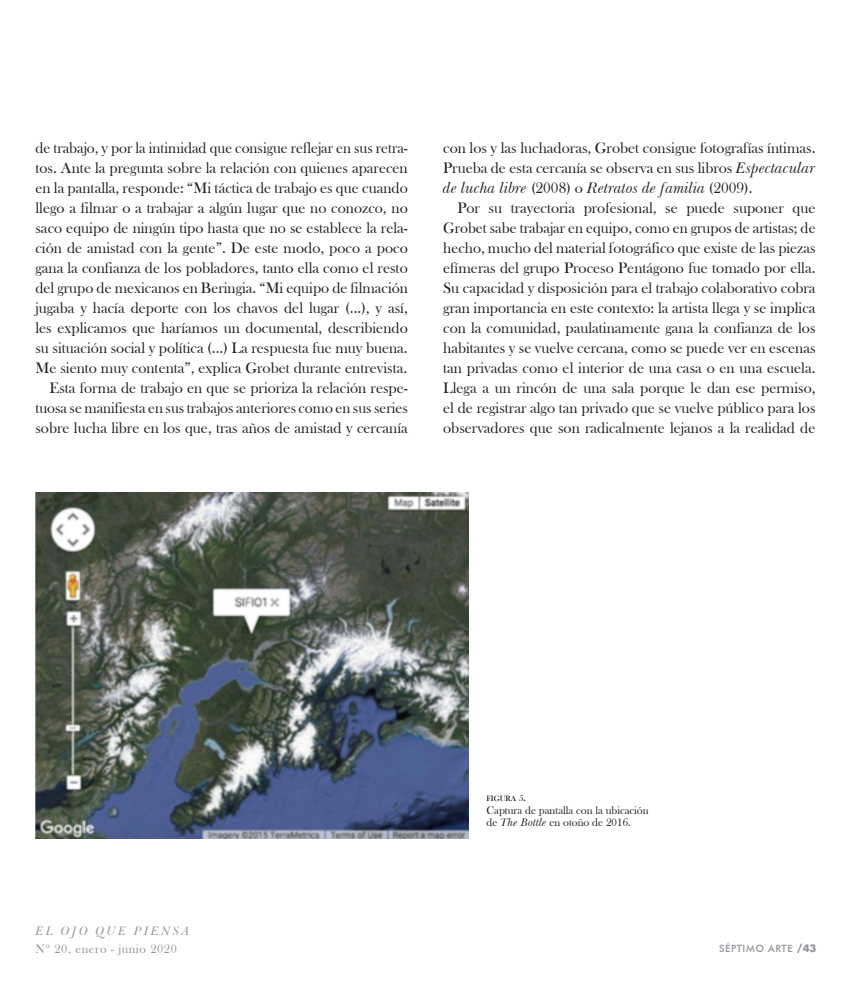
<style>
.page{position:relative;width:851px;height:993px;background:#fff}
.page>*{position:absolute;margin:0;border:0;box-sizing:border-box;transform-origin:0 0}
.Cuerpo{font:15.62px/20px "Bask Old Face";color:#231f20;text-align:justify}
.t1{font:12.5px "Bask Old Face";letter-spacing:.05em;color:#969199}
.t2{font:italic 12.5px "Baskerville BT";letter-spacing:.16em;color:#969199}
.pie_de_foto{font:11.25px "Bask Old Face";color:#231f20}
.t3{font:500 10px "Futura BT";letter-spacing:.06em;color:#969199}
.pie_de_foto-2{font:7.88px "Bask Old Face";color:#000}
.s1{font-family:"Baskerville BT";font-style:italic}
.s2{font-size:8.75px}
.s3{font-size:11.25px}
.s4{font-family:"Futura Std";font-weight:700}
</style>
<div class="page">
<img style="left:35px;top:493px;width:433px;height:345px">
<p class="Cuerpo" style="left:35px;top:138px;width:374px">de trabajo, y por la intimidad que consigue reflejar en sus retra&shy;tos. Ante la pregunta sobre la relación con quienes aparecen en la pantalla, responde: “Mi táctica de trabajo es que cuando llego a filmar o a trabajar a algún lugar que no conozco, no saco equipo de ningún tipo hasta que no se establece la rela&shy;ción de amistad con la gente”. De este modo, poco a poco gana la confianza de los pobladores, tanto ella como el resto del grupo de mexicanos en Beringia. “Mi equipo de filmación jugaba y hacía deporte con los chavos del lugar (...), y así, les explicamos que haríamos un documental, describiendo su situación social y política (...) La respuesta fue muy buena.<br>Me siento muy contenta”, explica Grobet durante entrevista.</p>
<p class="Cuerpo" style="left:35px;top:378px;width:374px;text-indent:14px">Esta forma de trabajo en que se prioriza la relación respe&shy;tuosa se manifiesta en sus trabajos anteriores como en sus series sobre lucha libre en los que, tras años de amistad y cercanía</p>
<p class="Cuerpo" style="left:443px;top:138px;width:374px">con los y las luchadoras, Grobet consigue fotografías íntimas.<br>Prueba de esta cercanía se observa en sus libros <span class="s1">Espectacular de lucha libre</span> (2008) o <span class="s1">Retratos de familia</span> (2009).</p>
<p class="Cuerpo" style="left:443px;top:198px;width:374px;text-indent:14px">Por su trayectoria profesional, se puede suponer que Grobet sabe trabajar en equipo, como en grupos de artistas; de hecho, mucho del material fotográfico que existe de las piezas efímeras del grupo Proceso Pentágono fue tomado por ella.<br>Su capacidad y disposición para el trabajo colaborativo cobra gran importancia en este contexto: la artista llega y se implica con la comunidad, paulatinamente gana la confianza de los habitantes y se vuelve cercana, como se puede ver en escenas tan privadas como el interior de una casa o en una escuela.<br>Llega a un rincón de una sala porque le dan ese permiso, el de registrar algo tan privado que se vuelve público para los observadores que son radicalmente lejanos a la realidad de</p>
<p class="pie_de_foto-2" style="left:486px;top:794px;width:41px">FIGURA <span class="s2">5</span><span class="s3">.</span></p>
<p class="pie_de_foto" style="left:486px;top:803px;width:163px">Captura de pantalla con la ubicación</p>
<p class="pie_de_foto" style="left:486px;top:816px;width:146px">de <span class="s1">The Bottle</span> en otoño de 2016.</p>
<p class="t2" style="left:35px;top:922px;width:156px">EL OJO QUE PIENSA</p>
<p class="t1" style="left:35px;top:941px;width:143px">Nº 20, enero - junio 2020</p>
<p class="t3" style="left:719px;top:941px;width:99px">SÉPTIMO ARTE <span class="s4">/43</span></p>
</div>
